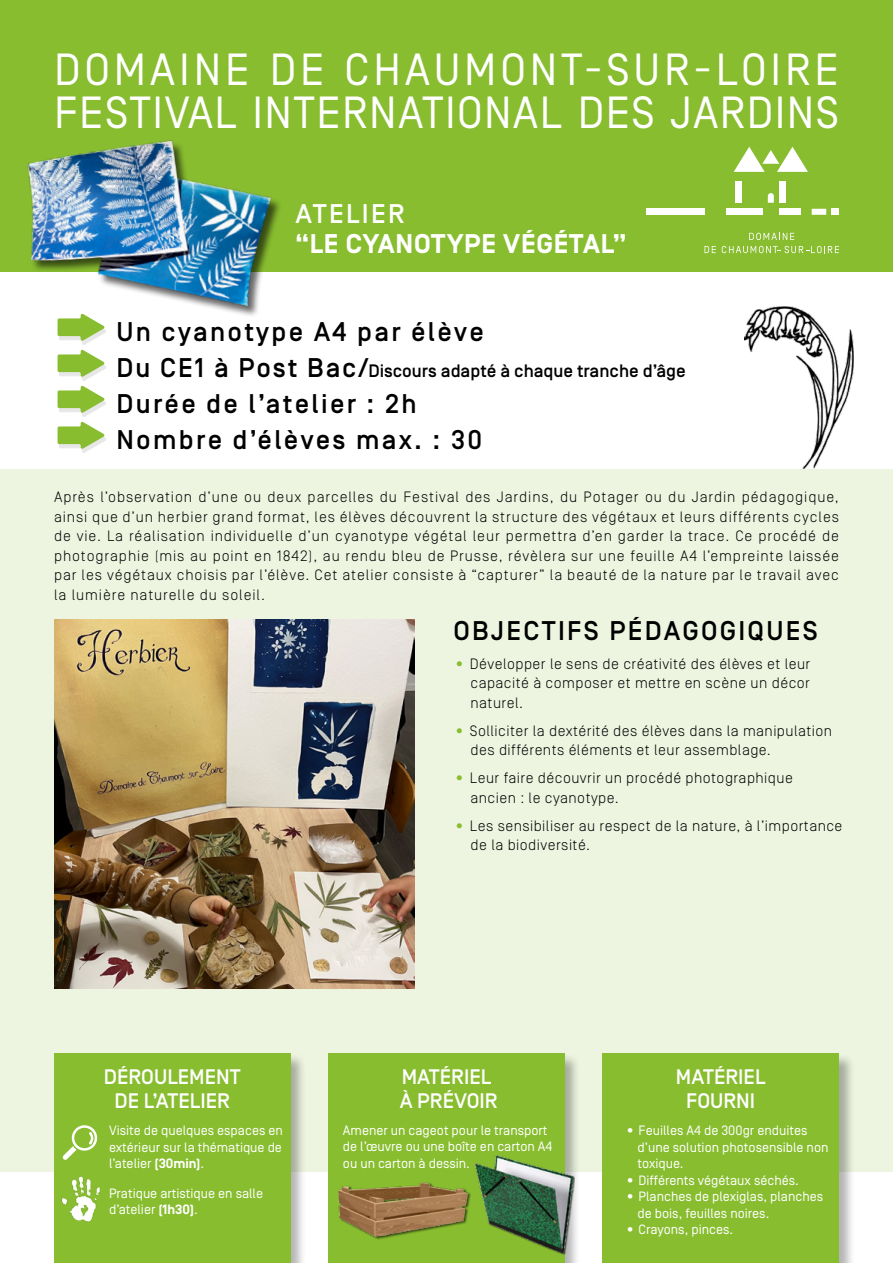
<style>
.page{position:relative;width:893px;height:1263px;background:#fff}
.page>*{position:absolute;margin:0;border:0;box-sizing:border-box;transform-origin:0 0}
.t1{font:45px/43.5px "Simplon BP Regular";letter-spacing:.03em;color:#fff}
.t2{font:500 27px/36px "Simplon BP";letter-spacing:.085em;color:#000}
.t3{font:700 27px "Simplon BP";letter-spacing:.03em;color:#fff}
.t4{font:500 27px "Simplon BP";letter-spacing:.085em;color:#fff}
.t5{font:500 21px/24px "Simplon BP";color:#fff;text-align:center}
.t6{font:500 18px "Simplon BP";color:#000}
.t7{font:300 15px/19.5px "Simplon BP";letter-spacing:.03em;color:#000}
.t8{font:13.5px/16.5px "Simplon BP Regular";color:#fff}
.s1{font-size:27px}
.s2{color:#88bd30}
.s3{font-family:"Simplon BP";font-weight:700}
</style>
<div class="page">
<div style="left:0;top:0;width:893px;height:272px;background:#88bd30"></div>
<div style="left:0;top:469px;width:893px;height:702px;background:#edf5e0"></div>
<div style="left:53px;top:1053px;width:253px;height:210px;background:#000;opacity:.3"></div>
<div style="left:54px;top:1054px;width:237px;height:209px;background:#88bd30"></div>
<div style="left:327px;top:1053px;width:253px;height:210px;background:#000;opacity:.3"></div>
<div style="left:328px;top:1054px;width:237px;height:209px;background:#88bd30"></div>
<div style="left:601px;top:1053px;width:254px;height:210px;background:#000;opacity:.3"></div>
<div style="left:602px;top:1054px;width:237px;height:209px;background:#88bd30"></div>
<div style="left:72px;top:1125px;width:25px;height:26px;border:2px solid #fff;border-radius:50%"></div>
<svg style="left:89px;top:1131px;width:6px;height:15px"></svg>
<svg style="left:62px;top:1146px;width:15px;height:14px"></svg>
<img style="left:61px;top:1176px;width:39px;height:46px">
<div style="left:339px;top:1182px;width:132px;height:58px;background:#000;opacity:.6"></div>
<img style="left:338px;top:1182px;width:131px;height:56px">
<img style="left:469px;top:1149px;width:115px;height:105px">
<img style="left:54px;top:620px;width:360px;height:368px">
<div style="left:59px;top:354px;width:47px;height:27px;background:#000;opacity:.1"></div>
<svg style="left:58px;top:356px;width:47px;height:21px"></svg>
<div style="left:59px;top:390px;width:47px;height:27px;background:#000;opacity:.1"></div>
<svg style="left:58px;top:385px;width:47px;height:28px"></svg>
<div style="left:59px;top:426px;width:47px;height:27px;background:#000;opacity:.1"></div>
<svg style="left:58px;top:421px;width:47px;height:28px"></svg>
<img style="left:27px;top:140px;width:253px;height:216px">
<img style="left:744px;top:306px;width:109px;height:162px">
<svg style="left:734px;top:147px;width:74px;height:25px"></svg>
<div style="left:646px;top:209px;width:58px;height:6px;background:#fff"></div>
<div style="left:779px;top:181px;width:6px;height:22px;background:#fff"></div>
<div style="left:779px;top:209px;width:22px;height:6px;background:#fff"></div>
<div style="left:832px;top:209px;width:7px;height:6px;background:#fff"></div>
<svg style="left:812px;top:209px;width:14px;height:6px"></svg>
<div style="left:726px;top:209px;width:37px;height:6px;background:#fff"></div>
<div style="left:736px;top:181px;width:6px;height:22px;background:#fff"></div>
<svg style="left:768px;top:193px;width:6px;height:10px"></svg>
<svg style="left:749px;top:233px;width:45px;height:7px"></svg>
<svg style="left:704px;top:246px;width:12px;height:7px"></svg>
<svg style="left:722px;top:246px;width:117px;height:7px"></svg>
<h1 class="t1" style="left:54px;top:47px;width:786px">DOMAINE DE CHAUMONT-SUR-LOIRE<br>FESTIVAL INTERNATIONAL DES JARDINS</h1>
<h2 class="t4" style="left:295px;top:198px;width:111px">ATELIER</h2>
<h2 class="t3" style="left:295px;top:228px;width:332px">“LE CYANOTYPE VÉGÉTAL”</h2>
<h2 class="t2" style="left:116px;top:314px;width:369px">Un cyanotype A4 par élève</h2>
<p class="t6" style="left:116px;top:360px;width:571px"><span class="s1">Du CE1 à Post Bac/</span>Discours adapté à chaque tranche d’âge</p>
<h2 class="t2" style="left:116px;top:386px;width:367px">Durée de l’atelier : 2h<br>Nombre d’élèves max. : 30</h2>
<p class="t7" style="left:54px;top:487px;width:786px;text-align:justify">Après l’observation d’une ou deux parcelles du Festival des Jardins, du Potager ou du Jardin pédagogique, ainsi que d’un herbier grand format, les élèves découvrent la structure des végétaux et leurs différents cycles de vie. La réalisation individuelle d’un cyanotype végétal leur permettra d’en garder la trace. Ce procédé de photographie (mis au point en 1842), au rendu bleu de Prusse, révèlera sur une feuille A4 l’empreinte laissée par les végétaux choisis par l’élève. Cet atelier consiste à “capturer” la beauté de la nature par le travail avec la lumière naturelle du soleil.</p>
<h2 class="t2" style="left:454px;top:613px;width:366px">OBJECTIFS PÉDAGOGIQUES</h2>
<p class="t7" style="left:471px;top:654px;width:341px;text-align:justify;text-indent:-17px"><span class="s2">•</span> Développer le sens de créativité des élèves et leur capacité à composer et mettre en scène un décor naturel.</p>
<p class="t7" style="left:471px;top:721px;width:363px;text-indent:-17px"><span class="s2">•</span> Solliciter la dextérité des élèves dans la manipulation des différents éléments et leur assemblage.</p>
<p class="t7" style="left:471px;top:768px;width:324px;text-indent:-17px"><span class="s2">•</span> Leur faire découvrir un procédé photographique ancien : le cyanotype.</p>
<p class="t7" style="left:471px;top:816px;width:373px;text-indent:-17px"><span class="s2">•</span> Les sensibiliser au respect de la nature, à l’importance de la biodiversité.</p>
<h3 class="t5" style="left:104px;top:1065px;width:138px">DÉROULEMENT<br>DE L’ATELIER</h3>
<h3 class="t5" style="left:400px;top:1065px;width:100px;text-align:left">MATÉRIEL<br>À PRÉVOIR</h3>
<h3 class="t5" style="left:676px;top:1065px;width:91px">MATÉRIEL<br>FOURNI</h3>
<p class="t8" style="left:109px;top:1122px;width:175px;text-align:justify">Visite de quelques espaces en extérieur sur la thématique de l’atelier <span class="s3">(30min)</span>.</p>
<p class="t8" style="left:343px;top:1122px;width:211px">Amener un cageot pour le transport de l’œuvre ou une boîte en carton A4 ou un carton à dessin.</p>
<p class="t8" style="left:637px;top:1122px;width:192px;text-indent:-13px">• Feuilles A4 de 300gr enduites d’une solution photosensible non toxique.</p>
<p class="t8" style="left:625px;top:1172px;width:176px">• Différents végétaux séchés.</p>
<p class="t8" style="left:637px;top:1188px;width:187px;text-indent:-13px">• Planches de plexiglas, planches de bois, feuilles noires.</p>
<p class="t8" style="left:625px;top:1221px;width:110px">• Crayons, pinces.</p>
<p class="t8" style="left:109px;top:1185px;width:155px">Pratique artistique en salle d’atelier <span class="s3">(1h30)</span>.</p>
</div>
